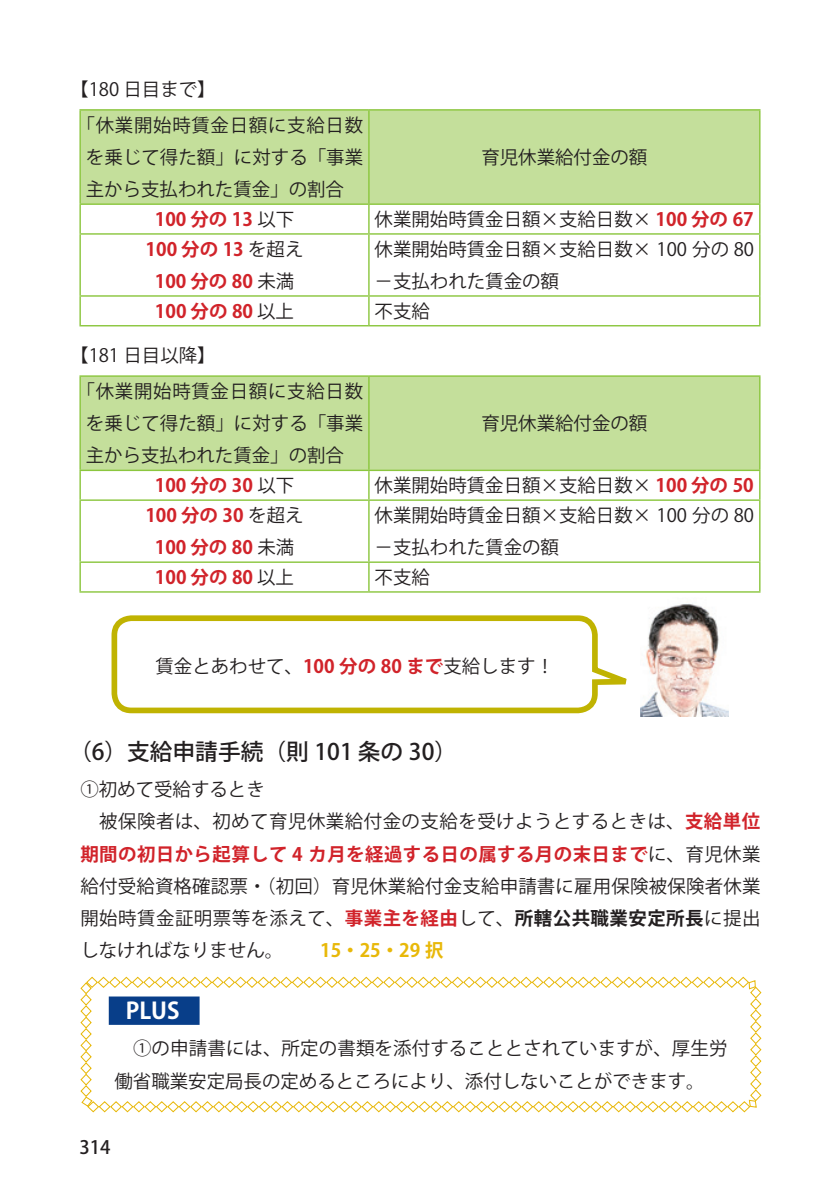
<style>
.page{position:relative;width:840px;height:1191px;background:#fff}
.page>*{position:absolute;margin:0;border:0;box-sizing:border-box;transform-origin:0 0}
.t1{font:500 22.6px "Koz Go Pr 6 N";color:#231f20}
.t2{font:700 22.6px "Koz Go Pr 6 N";color:#fff}
.t3{font:18.4px/32.2px "Koz Go Pr 6 N";color:#231f20}
.t4{font:700 18.4px/32.2px "Koz Go Pr 6 N";color:#d1232a;text-align:center}
.t5{font:18.4px/36.2px "Koz Go Pr 6 N";letter-spacing:.04em;color:#231f20}
.t6{font:500 18.4px "Koz Go Pr 6 N";color:#231f20}
.s1{font-weight:400;color:#231f20}
.s2{font-weight:700;color:#d1232a}
.s3{font-weight:700}
.s4{font-weight:700;color:#e8b809}
</style>
<div class="page">
<div style="left:81px;top:111px;width:677px;height:92px;background:#c4df9b"></div>
<hr style="left:79px;top:109px;width:290px;height:2px;background:#8bc63e">
<hr style="left:79px;top:111px;width:2px;height:92px;background:#8bc63e">
<hr style="left:369px;top:109px;width:391px;height:2px;background:#8bc63e">
<hr style="left:368px;top:111px;width:1px;height:92px;background:#8bc63e">
<hr style="left:758px;top:111px;width:2px;height:92px;background:#8bc63e">
<hr style="left:79px;top:203px;width:290px;height:2px;background:#8bc63e">
<hr style="left:79px;top:205px;width:2px;height:28px;background:#8bc63e">
<hr style="left:369px;top:203px;width:391px;height:2px;background:#8bc63e">
<svg style="left:368px;top:205px;width:1px;height:28px"></svg>
<hr style="left:758px;top:205px;width:2px;height:28px;background:#8bc63e">
<hr style="left:79px;top:233px;width:290px;height:2px;background:#8bc63e">
<hr style="left:79px;top:235px;width:2px;height:60px;background:#8bc63e">
<hr style="left:369px;top:233px;width:391px;height:2px;background:#8bc63e">
<hr style="left:368px;top:235px;width:1px;height:60px;background:#8bc63e">
<hr style="left:758px;top:235px;width:2px;height:60px;background:#8bc63e">
<hr style="left:79px;top:295px;width:290px;height:2px;background:#8bc63e">
<hr style="left:79px;top:297px;width:2px;height:28px;background:#8bc63e">
<hr style="left:369px;top:295px;width:391px;height:2px;background:#8bc63e">
<svg style="left:368px;top:297px;width:1px;height:28px"></svg>
<hr style="left:758px;top:297px;width:2px;height:28px;background:#8bc63e">
<hr style="left:79px;top:325px;width:290px;height:1px;background:#8bc63e">
<hr style="left:369px;top:325px;width:391px;height:1px;background:#8bc63e">
<div style="left:81px;top:377px;width:677px;height:92px;background:#c4df9b"></div>
<hr style="left:79px;top:375px;width:290px;height:2px;background:#8bc63e">
<hr style="left:79px;top:377px;width:2px;height:92px;background:#8bc63e">
<hr style="left:369px;top:375px;width:391px;height:2px;background:#8bc63e">
<hr style="left:368px;top:377px;width:1px;height:92px;background:#8bc63e">
<hr style="left:758px;top:377px;width:2px;height:92px;background:#8bc63e">
<hr style="left:79px;top:469px;width:290px;height:2px;background:#8bc63e">
<hr style="left:79px;top:471px;width:2px;height:28px;background:#8bc63e">
<hr style="left:369px;top:469px;width:391px;height:2px;background:#8bc63e">
<svg style="left:368px;top:471px;width:1px;height:28px"></svg>
<hr style="left:758px;top:471px;width:2px;height:28px;background:#8bc63e">
<hr style="left:79px;top:499px;width:290px;height:2px;background:#8bc63e">
<hr style="left:79px;top:501px;width:2px;height:60px;background:#8bc63e">
<hr style="left:369px;top:499px;width:391px;height:2px;background:#8bc63e">
<hr style="left:368px;top:501px;width:1px;height:60px;background:#8bc63e">
<hr style="left:758px;top:501px;width:2px;height:60px;background:#8bc63e">
<hr style="left:79px;top:561px;width:290px;height:2px;background:#8bc63e">
<hr style="left:79px;top:563px;width:2px;height:28px;background:#8bc63e">
<hr style="left:369px;top:561px;width:391px;height:2px;background:#8bc63e">
<svg style="left:368px;top:563px;width:1px;height:28px"></svg>
<hr style="left:758px;top:563px;width:2px;height:28px;background:#8bc63e">
<hr style="left:79px;top:591px;width:290px;height:1px;background:#8bc63e">
<hr style="left:369px;top:591px;width:391px;height:1px;background:#8bc63e">
<img style="left:654px;top:602px;width:74px;height:114px">
<svg style="left:111px;top:615px;width:543px;height:101px"></svg>
<svg style="left:80px;top:976px;width:681px;height:137px"></svg>
<p class="t5" style="left:77px;top:71px;width:288px;text-indent:-6px">【180 日目まで】<br>「休業開始時賃金日額に支給日数</p>
<p class="t3" style="left:86px;top:142px;width:279px">を乗じて得た額」に対する「事業主から支払われた賃金」の割合</p>
<p class="t3" style="left:481px;top:142px;width:167px">育児休業給付金の額</p>
<p class="t4" style="left:155px;top:204px;width:141px">100 分の 13 <span class="s1">以下</span></p>
<p class="t3" style="left:374px;top:204px;width:380px">休業開始時賃金日額×支給日数× <span class="s2">100 分の 67</span></p>
<p class="t4" style="left:145px;top:233px;width:159px">100 分の 13 <span class="s1">を超え<br></span>100 分の 80 <span class="s1">未満</span></p>
<p class="t3" style="left:374px;top:233px;width:381px">休業開始時賃金日額×支給日数× 100 分の 80－支払われた賃金の額</p>
<p class="t4" style="left:155px;top:295px;width:140px">100 分の 80 <span class="s1">以上</span></p>
<p class="t3" style="left:374px;top:295px;width:57px">不支給</p>
<p class="t5" style="left:77px;top:337px;width:288px;text-indent:-6px">【181 日目以降】<br>「休業開始時賃金日額に支給日数</p>
<p class="t3" style="left:86px;top:408px;width:279px">を乗じて得た額」に対する「事業主から支払われた賃金」の割合</p>
<p class="t3" style="left:481px;top:408px;width:167px">育児休業給付金の額</p>
<p class="t4" style="left:155px;top:470px;width:141px">100 分の 30 <span class="s1">以下</span></p>
<p class="t3" style="left:374px;top:470px;width:380px">休業開始時賃金日額×支給日数× <span class="s2">100 分の 50</span></p>
<p class="t4" style="left:145px;top:499px;width:160px">100 分の 30 <span class="s1">を超え<br></span>100 分の 80 <span class="s1">未満</span></p>
<p class="t3" style="left:374px;top:499px;width:381px">休業開始時賃金日額×支給日数× 100 分の 80－支払われた賃金の額</p>
<p class="t4" style="left:155px;top:561px;width:140px">100 分の 80 <span class="s1">以上</span></p>
<p class="t3" style="left:374px;top:561px;width:57px">不支給</p>
<p class="t3" style="left:137px;top:650px;width:418px">　賃金とあわせて、<span class="s2">100 分の 80 まで</span>支給します！</p>
<p class="t1" style="left:69px;top:739px;width:389px">（6）支給申請手続（則 101 条の 30）</p>
<p class="t3" style="left:80px;top:773px;width:681px">①初めて受給するとき<br>　被保険者は、初めて育児休業給付金の支給を受けようとするときは、<span class="s2">支給単位期間の初日から起算して 4 カ月を経過する日の属する月の末日まで</span>に、育児休業給付受給資格確認票・（初回）育児休業給付金支給申請書に雇用保険被保険者休業開始時賃金証明票等を添えて、<span class="s2">事業主を経由</span>して、<span class="s3">所轄公共職業安定所長</span>に提出しなければなりません。　　<span class="s4">15・25・29 択</span></p>
<p class="t2" style="left:126px;top:998px;width:55px">PLUS</p>
<p class="t3" style="left:114px;top:1032px;width:614px">　①の申請書には、所定の書類を添付することとされていますが、厚生労働省職業安定局長の定めるところにより、添付しないことができます。</p>
<p class="t6" style="left:79px;top:1137px;width:33px">314</p>
</div>
